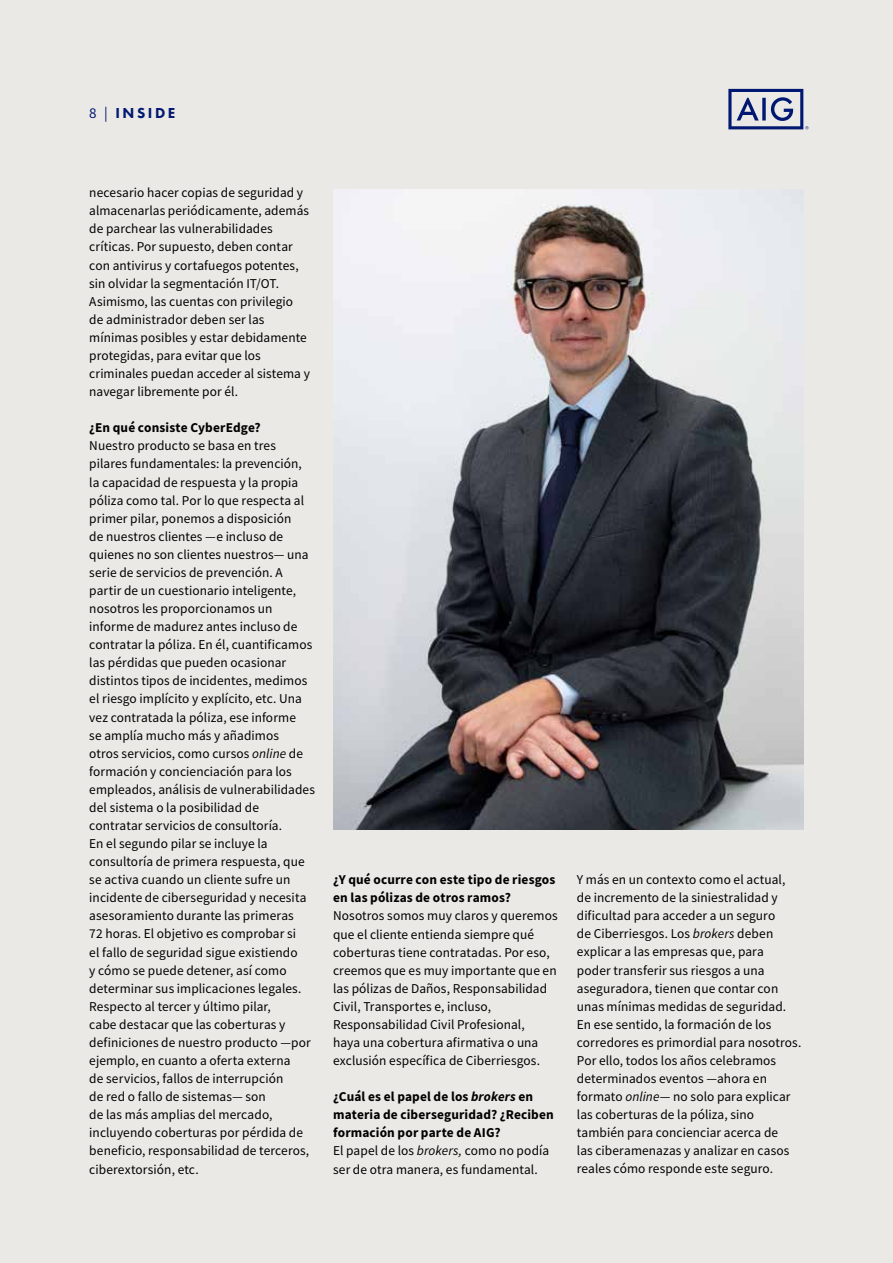
<style>
.page{position:relative;width:893px;height:1263px;background:#ebe9e5}
.page>*{position:absolute;margin:0;border:0;box-sizing:border-box;transform-origin:0 0}
.t1{font:800 15px "Futura PT";letter-spacing:.17em;color:#001871}
.t2{font:13.5px/18.1px "Source Sans Pro";letter-spacing:.01em;color:#000}
.t3{font:700 13.5px/18.1px "Source Sans Pro";letter-spacing:.01em;color:#000}
.s1{font-family:"Source Sans Pro";font-weight:400}
.s2{font-style:italic}
.s3{font-weight:400}
.s4{font-weight:400;font-style:italic}
</style>
<div class="page">
<svg style="left:728px;top:89px;width:80px;height:40px"></svg>
<img style="left:333px;top:189px;width:471px;height:641px">
<p class="t1" style="left:89px;top:103px;width:88px"><span class="s1">8 |</span> INSIDE</p>
<p class="t2" style="left:89px;top:184px;width:222px">necesario hacer copias de seguridad y almacenarlas periódicamente, además de parchear las vulnerabilidades críticas. Por supuesto, deben contar con antivirus y cortafuegos potentes, sin olvidar la segmentación IT/OT.<br>Asimismo, las cuentas con privilegio de administrador deben ser las mínimas posibles y estar debidamente protegidas, para evitar que los criminales puedan acceder al sistema y navegar libremente por él.</p>
<p class="t3" style="left:89px;top:418px;width:173px">¿En qué consiste CyberEdge?</p>
<p class="t2" style="left:89px;top:437px;width:227px">Nuestro producto se basa en tres pilares fundamentales: la prevención, la capacidad de respuesta y la propia póliza como tal. Por lo que respecta al primer pilar, ponemos a disposición<br>de nuestros clientes —e incluso de quienes no son clientes nuestros— una serie de servicios de prevención. A partir de un cuestionario inteligente, nosotros les proporcionamos un informe de madurez antes incluso de contratar la póliza. En él, cuantificamos las pérdidas que pueden ocasionar distintos tipos de incidentes, medimos el riesgo implícito y explícito, etc. Una vez contratada la póliza, ese informe<br>se amplía mucho más y añadimos<br>otros servicios, como cursos <span class="s2">online</span> de formación y concienciación para los empleados, análisis de vulnerabilidades del sistema o la posibilidad de contratar servicios de consultoría.<br>En el segundo pilar se incluye la consultoría de primera respuesta, que se activa cuando un cliente sufre un incidente de ciberseguridad y necesita asesoramiento durante las primeras<br>72 horas. El objetivo es comprobar si<br>el fallo de seguridad sigue existiendo<br>y cómo se puede detener, así como determinar sus implicaciones legales.<br>Respecto al tercer y último pilar,<br>cabe destacar que las coberturas y definiciones de nuestro producto —por ejemplo, en cuanto a oferta externa<br>de servicios, fallos de interrupción<br>de red o fallo de sistemas— son<br>de las más amplias del mercado, incluyendo coberturas por pérdida de beneficio, responsabilidad de terceros, ciberextorsión, etc.</p>
<p class="t3" style="left:333px;top:870px;width:224px">¿Y qué ocurre con este tipo de riesgos en las pólizas de otros ramos?</p>
<p class="t2" style="left:333px;top:907px;width:226px">Nosotros somos muy claros y queremos que el cliente entienda siempre qué coberturas tiene contratadas. Por eso, creemos que es muy importante que en las pólizas de Daños, Responsabilidad Civil, Transportes e, incluso, Responsabilidad Civil Profesional,<br>haya una cobertura afirmativa o una exclusión específica de Ciberriesgos.</p>
<p class="t3" style="left:333px;top:1087px;width:222px">¿Cuál es el papel de los <span class="s2">brokers</span> en materia de ciberseguridad? ¿Reciben formación por parte de AIG?<br><span class="s3">El papel de los</span> <span class="s4">brokers,</span> <span class="s3">como no podía ser de otra manera, es fundamental.</span></p>
<p class="t2" style="left:577px;top:870px;width:226px">Y más en un contexto como el actual, de incremento de la siniestralidad y dificultad para acceder a un seguro<br>de Ciberriesgos. Los <span class="s2">brokers</span> deben explicar a las empresas que, para<br>poder transferir sus riesgos a una aseguradora, tienen que contar con unas mínimas medidas de seguridad.<br>En ese sentido, la formación de los corredores es primordial para nosotros.<br>Por ello, todos los años celebramos determinados eventos —ahora en formato <span class="s2">online</span>— no solo para explicar las coberturas de la póliza, sino también para concienciar acerca de<br>las ciberamenazas y analizar en casos reales cómo responde este seguro.</p>
</div>
